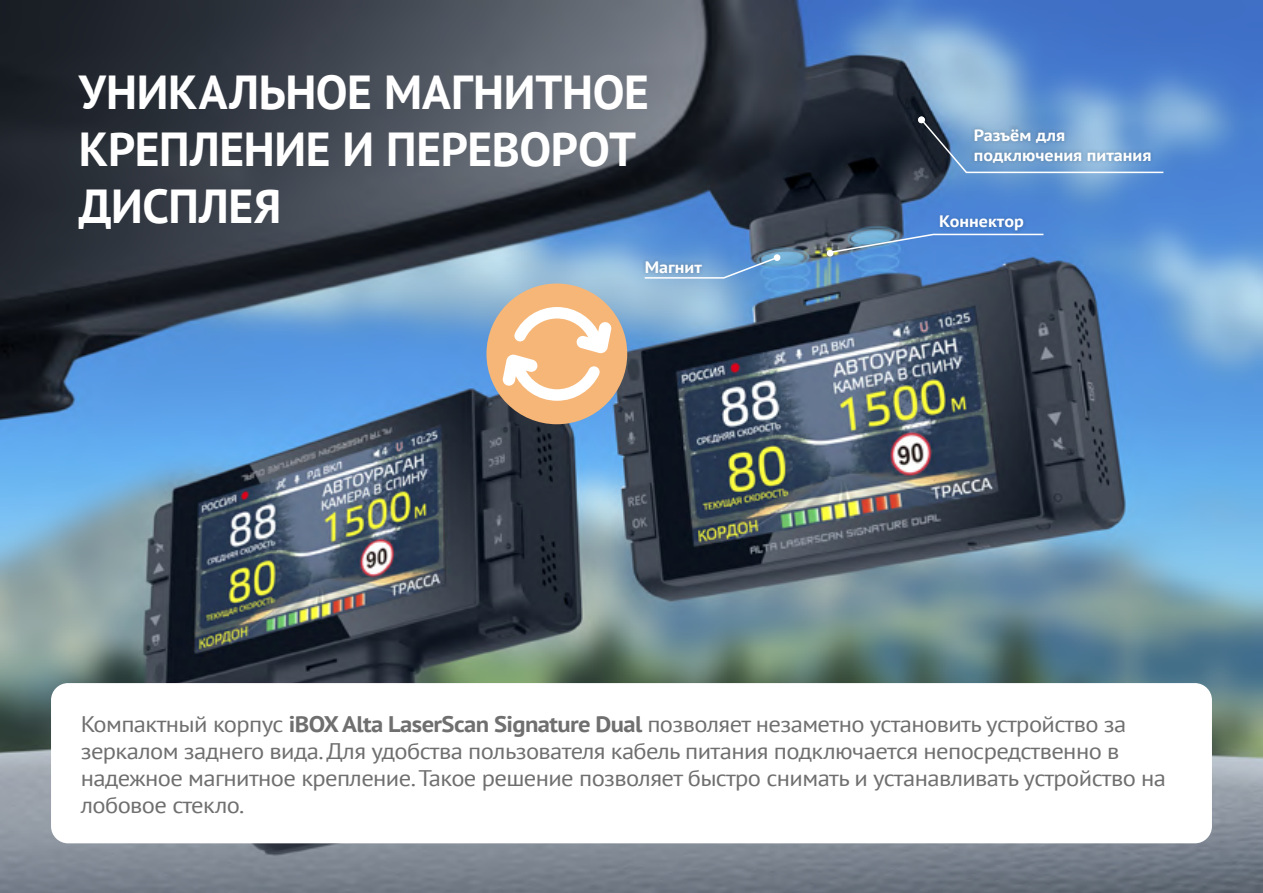
<style>
.page{position:relative;width:1263px;height:893px;background:#fff}
.page>*{position:absolute;margin:0;border:0;box-sizing:border-box;transform-origin:0 0}
.t1{font:700 47.55px/57.2px "PT Sans";letter-spacing:-.01em;color:#fff}
.t2{font:22.5px/27px "PT Sans";letter-spacing:-.025em;color:#706f6f;scale:1.09 1}
.t3{font:700 16.5px/19.8px "PT Sans";color:#fff;scale:1.09 1}
.s1{font-weight:700}
</style>
<div class="page">
<img style="left:0;top:0;width:1263px;height:893px">
<div style="left:51px;top:683px;width:1161px;height:160px;background:#fff;border-radius:17px"></div>
<div style="left:937px;top:213px;width:90px;height:24px;background:#000;opacity:.2"></div>
<div style="left:641px;top:258px;width:65px;height:18px;background:#000;opacity:.2"></div>
<svg style="left:828px;top:233px;width:217px;height:21px;background:#5f90cd"></svg>
<svg style="left:643px;top:255px;width:136px;height:24px;background:#72a2d3"></svg>
<svg style="left:920px;top:118px;width:245px;height:56px;background:#6f97c0"></svg>
<div style="left:827px;top:250px;width:6px;height:7px;background:#fff;border-radius:50%"></div>
<div style="left:774px;top:254px;width:6px;height:7px;background:#fff;border-radius:50%"></div>
<div style="left:918px;top:117px;width:7px;height:6px;background:#fff;border-radius:50%"></div>
<div style="left:486px;top:284px;width:141px;height:140px;background:#f6b678;border-radius:50%"></div>
<svg style="left:502px;top:301px;width:110px;height:105px"></svg>
<h1 class="t1" style="left:79px;top:63px;width:572px">УНИКАЛЬНОЕ МАГНИТНОЕ<br>КРЕПЛЕНИЕ И ПЕРЕВОРОТ<br>ДИСПЛЕЯ</h1>
<p class="t3" style="left:645px;top:257px;width:54px">Магнит</p>
<p class="t3" style="left:974px;top:125px;width:164px">Разъём для подключения питания</p>
<p class="t3" style="left:939px;top:211px;width:79px">Коннектор</p>
<p class="t2" style="left:81px;top:710px;width:997px">Компактный корпус <span class="s1">iBOX Alta LaserScan Signature Dual</span> позволяет незаметно установить устройство за зеркалом заднего вида. Для удобства пользователя кабель питания подключается непосредственно в надежное магнитное крепление. Такое решение позволяет быстро снимать и устанавливать устройство на лобовое стекло.</p>
</div>
